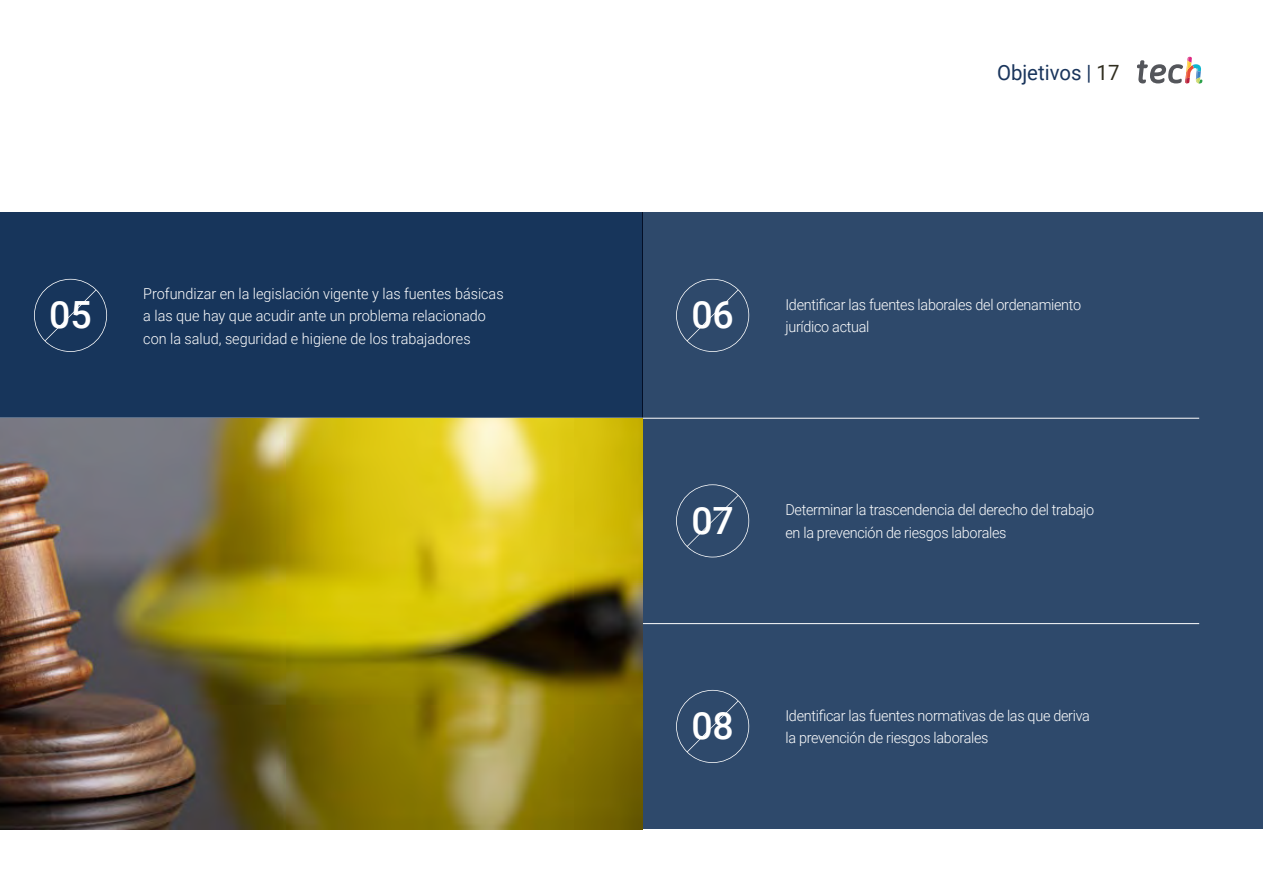
<style>
.page{position:relative;width:1263px;height:893px;background:#fff}
.page>*{position:absolute;margin:0;border:0;box-sizing:border-box;transform-origin:0 0}
.t1{font:500 37.5px "Roboto";color:#fff}
.t2{font:21px "Roboto";color:#1a355c}
.t3{font:300 15px/22.5px "Roboto";letter-spacing:-.02em;color:#fff;scale:.96 1}
.t4{font:300 15px/22.5px "Roboto";color:#fff;scale:.96 1}
.s1{color:#312e20}
</style>
<div class="page">
<svg style="left:1137px;top:57px;width:65px;height:27px"></svg>
<div style="left:0;top:213px;width:642px;height:616px;background:#17355b"></div>
<div style="left:642px;top:213px;width:621px;height:616px;background:#2e496b"></div>
<svg style="left:34px;top:279px;width:73px;height:73px"></svg>
<svg style="left:676px;top:279px;width:73px;height:73px"></svg>
<svg style="left:676px;top:484px;width:73px;height:73px"></svg>
<svg style="left:676px;top:690px;width:73px;height:73px"></svg>
<hr style="left:0;top:418px;width:1199px;height:1px;background:#fff">
<hr style="left:0;top:623px;width:1199px;height:1px;background:#fff">
<img style="left:0;top:418px;width:642px;height:411px">
<h2 class="t2" style="left:997px;top:57px;width:124px">Objetivos | <span class="s1">17</span></h2>
<p class="t4" style="left:143px;top:281px;width:377px">Profundizar en la legislación vigente y las fuentes básicas a las que hay que acudir ante un problema relacionado con la salud, seguridad e higiene de los trabajadores</p>
<h1 class="t1" style="left:49px;top:288px;width:44px">05</h1>
<p class="t3" style="left:785px;top:293px;width:309px">Identificar las fuentes laborales del ordenamiento jurídico actual</p>
<h1 class="t1" style="left:691px;top:288px;width:44px">06</h1>
<h1 class="t1" style="left:691px;top:494px;width:44px">07</h1>
<p class="t3" style="left:785px;top:498px;width:323px">Determinar la trascendencia del derecho del trabajo en la prevención de riesgos laborales</p>
<h1 class="t1" style="left:691px;top:699px;width:44px">08</h1>
<p class="t3" style="left:785px;top:704px;width:319px">Identificar las fuentes normativas de las que deriva la prevención de riesgos laborales</p>
</div>
